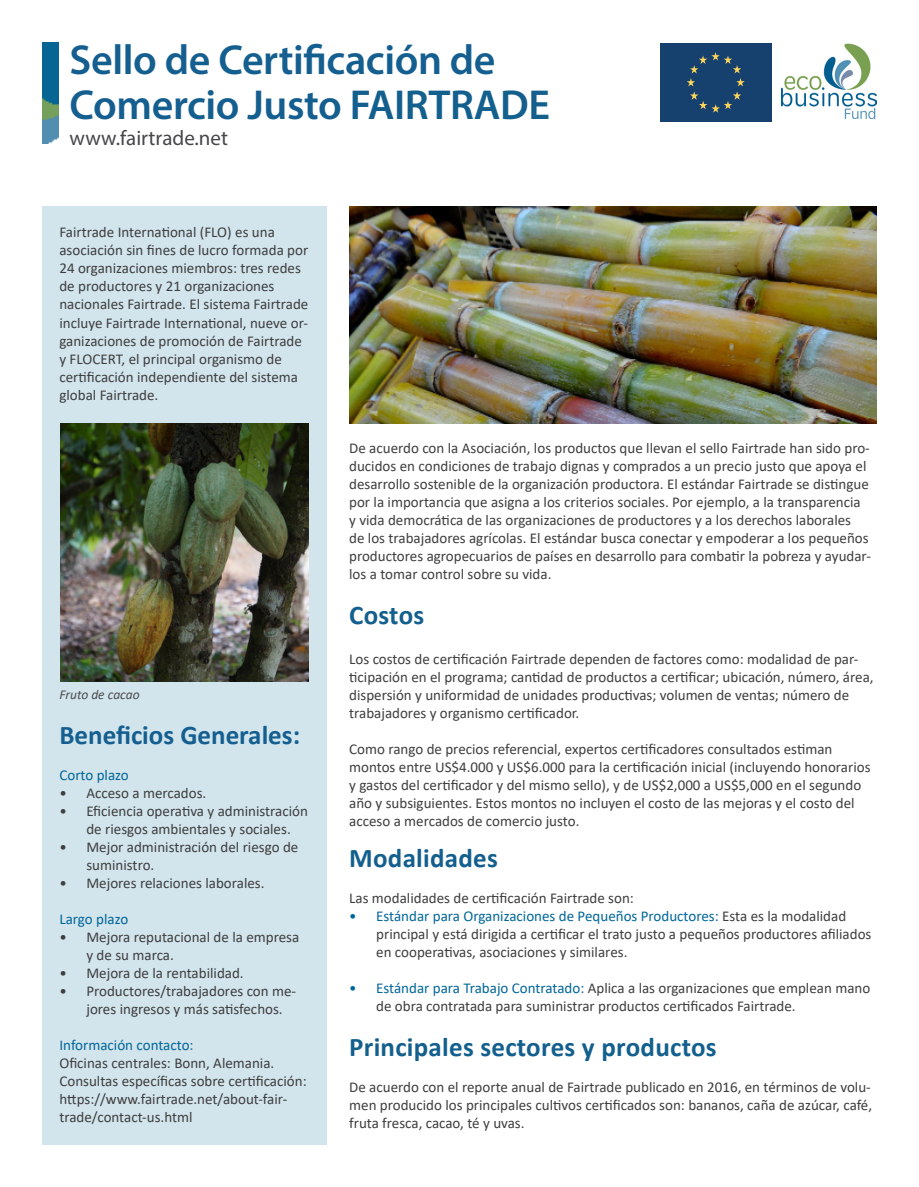
<style>
.page{position:relative;width:919px;height:1187px;background:#fff}
.page>*{position:absolute;margin:0;border:0;box-sizing:border-box;transform-origin:0 0}
._1_Nombre_Empresa{font:600 42px/45px "Myriad Pro";letter-spacing:-.01em;color:#145f8f}
.Texto_corrido{font:700 27px "Calibri";letter-spacing:.01em;color:#135f8e}
.Texto_corrido-2{font:700 27px "Calibri";color:#145f8f}
.t1{font:21px "Myriad Pro";color:#464749}
.Texto_corrido-3{font:15px/18px "Calibri";color:#3e3e3f}
.Texto_corrido-4{font:15px "Calibri";color:#01669a}
.Pie_de_foto{font:italic 13.5px "Calibri";color:#4b4c4d}
.s1{color:#135f8e}
.s2{color:#01669a}
</style>
<div class="page">
<img style="left:781px;top:43px;width:95px;height:76px">
<img style="left:43px;top:43px;width:15px;height:100px">
<div style="left:43px;top:206px;width:284px;height:938px;background:#d2e4ec"></div>
<img style="left:61px;top:423px;width:248px;height:258px">
<img style="left:349px;top:206px;width:527px;height:217px">
<div style="left:660px;top:44px;width:111px;height:78px;background:#16416f"></div>
<svg style="left:687px;top:52px;width:57px;height:61px"></svg>
<p class="_1_Nombre_Empresa" style="left:70px;top:36px;width:482px">Sello de Certificación de<br>Comercio Justo <span class="s1">FAIRTRADE</span></p>
<p class="t1" style="left:70px;top:125px;width:160px">www.fairtrade.net</p>
<p class="Texto_corrido-3" style="left:59px;top:223px;width:250px">Fairtrade International (FLO) es una asociación sin fines de lucro formada por 24 organizaciones miembros: tres redes de productores y 21 organizaciones nacionales Fairtrade. El sistema Fairtrade incluye Fairtrade International, nueve or&shy;ganizaciones de promoción de Fairtrade y FLOCERT, el principal organismo de certificación independiente del sistema global Fairtrade.</p>
<p class="Pie_de_foto" style="left:59px;top:685px;width:82px">Fruto de cacao</p>
<p class="Texto_corrido-2" style="left:59px;top:716px;width:242px">Beneficios Generales:</p>
<p class="Texto_corrido-4" style="left:59px;top:764px;width:71px">Corto plazo</p>
<p class="Texto_corrido-3" style="left:59px;top:783px;width:148px">• Acceso a mercados.</p>
<p class="Texto_corrido-3" style="left:86px;top:801px;width:223px;text-indent:-27px">• Eficiencia operativa y administración de riesgos ambientales y sociales.</p>
<p class="Texto_corrido-3" style="left:86px;top:837px;width:213px;text-indent:-27px">• Mejor administración del riesgo de suministro.</p>
<p class="Texto_corrido-3" style="left:59px;top:873px;width:207px">• Mejores relaciones laborales.</p>
<p class="Texto_corrido-4" style="left:59px;top:908px;width:70px">Largo plazo</p>
<p class="Texto_corrido-3" style="left:86px;top:927px;width:214px;text-indent:-27px">• Mejora reputacional de la empresa y de su marca.</p>
<p class="Texto_corrido-3" style="left:59px;top:963px;width:186px">• Mejora de la rentabilidad.</p>
<p class="Texto_corrido-3" style="left:86px;top:981px;width:211px;text-indent:-27px">• Productores/trabajadores con me&shy;jores ingresos y más satisfechos.</p>
<p class="Texto_corrido-4" style="left:59px;top:1034px;width:136px">Información contacto:</p>
<p class="Texto_corrido-3" style="left:59px;top:1053px;width:216px">Oficinas centrales: Bonn, Alemania.</p>
<p class="Texto_corrido-3" style="left:59px;top:1071px;width:249px">Consultas específicas sobre certificación: https://www.fairtrade.net/about-fair&shy;trade/contact-us.html</p>
<p class="Texto_corrido-3" style="left:349px;top:438px;width:523px">De acuerdo con la Asociación, los productos que llevan el sello Fairtrade han sido pro&shy;ducidos en condiciones de trabajo dignas y comprados a un precio justo que apoya el desarrollo sostenible de la organización productora. El estándar Fairtrade se distingue por la importancia que asigna a los criterios sociales. Por ejemplo, a la transparencia y vida democrática de las organizaciones de productores y a los derechos laborales<br>de los trabajadores agrícolas. El estándar busca conectar y empoderar a los pequeños productores agropecuarios de países en desarrollo para combatir la pobreza y ayudar&shy;los a tomar control sobre su vida.</p>
<p class="Texto_corrido" style="left:349px;top:595px;width:77px">Costos</p>
<p class="Texto_corrido-3" style="left:349px;top:650px;width:526px">Los costos de certificación Fairtrade dependen de factores como: modalidad de par&shy;ticipación en el programa; cantidad de productos a certificar; ubicación, número, área, dispersión y uniformidad de unidades productivas; volumen de ventas; número de trabajadores y organismo certificador.</p>
<p class="Texto_corrido-3" style="left:349px;top:740px;width:523px">Como rango de precios referencial, expertos certificadores consultados estiman montos entre US$4.000 y US$6.000 para la certificación inicial (incluyendo honorarios y gastos del certificador y del mismo sello), y de US$2,000 a US$5,000 en el segundo año y subsiguientes. Estos montos no incluyen el costo de las mejoras y el costo del acceso a mercados de comercio justo.</p>
<p class="Texto_corrido" style="left:349px;top:838px;width:150px">Modalidades</p>
<p class="Texto_corrido-3" style="left:349px;top:888px;width:286px">Las modalidades de certificación Fairtrade son:</p>
<p class="Texto_corrido-3" style="left:376px;top:906px;width:496px;text-indent:-27px"><span class="s2">• Estándar para Organizaciones de Pequeños Productores:</span> Esta es la modalidad principal y está dirigida a certificar el trato justo a pequeños productores afiliados en cooperativas, asociaciones y similares.</p>
<p class="Texto_corrido-3" style="left:376px;top:978px;width:495px;text-indent:-27px"><span class="s2">• Estándar para Trabajo Contratado:</span> Aplica a las organizaciones que emplean mano de obra contratada para suministrar productos certificados Fairtrade.</p>
<p class="Texto_corrido" style="left:349px;top:1027px;width:369px">Principales sectores y productos</p>
<p class="Texto_corrido-3" style="left:349px;top:1077px;width:524px;text-align:justify">De acuerdo con el reporte anual de Fairtrade publicado en 2016, en términos de volu&shy;men producido los principales cultivos certificados son: bananos, caña de azúcar, café, fruta fresca, cacao, té y uvas.</p>
</div>
